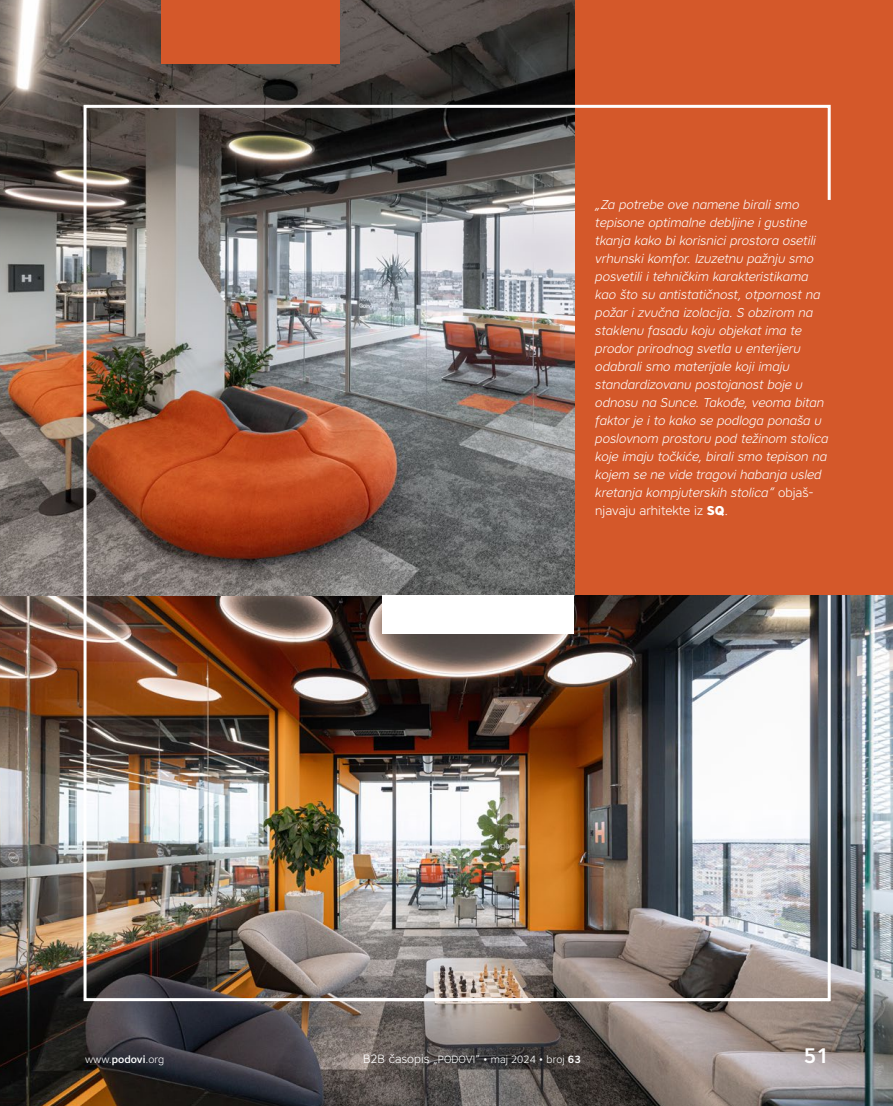
<style>
.page{position:relative;width:893px;height:1106px;background:#fff}
.page>*{position:absolute;margin:0;border:0;box-sizing:border-box;transform-origin:0 0}
.t1{font:500 21px "Core Sans A55";color:#fff}
.t2{font:italic 300 12.75px/18px "Core Sans A35";color:#fff}
.t3{font:300 10.5px "Core Sans A35";color:#fff}
.s1{font-style:normal}
.s2{font-family:"Core Sans A75";font-weight:800;font-style:normal}
.s3{font-family:"Core Sans A55";font-weight:500}
.s4{font-size:12px}
</style>
<div class="page">
<div style="left:574px;top:0;width:319px;height:595px;background:#d4582a"></div>
<img style="left:0;top:595px;width:893px;height:511px">
<img style="left:0;top:0;width:574px;height:595px">
<div style="left:161px;top:0;width:178px;height:64px;background:#d4582a"></div>
<img style="left:82px;top:103px;width:750px;height:899px">
<p class="t2" style="left:595px;top:195px;width:235px">„Za potrebe ove namene birali smo tepisone optimalne debljine i gustine tkanja kako bi korisnici prostora osetili vrhunski komfor. Izuzetnu pažnju smo posvetili i tehničkim karakteristikama kao što su antistatičnost, otpornost na požar i zvučna izolacija. S obzirom na staklenu fasadu koju objekat ima te prodor prirodnog svetla u enterijeru odabrali smo materijale koji imaju standardizovanu postojanost boje u odnosu na Sunce. Takođe, veoma bitan faktor je i to kako se podloga ponaša u poslovnom prostoru pod težinom stolica koje imaju točkiće, birali smo tepison na kojem se ne vide tragovi habanja usled kretanja kompjuterskih stolica“ <span class="s1">objaš&shy;njavaju arhitekte iz</span> <span class="s2">SQ</span><span class="s1">.</span></p>
<p class="t3" style="left:85px;top:1053px;width:81px">www.<span class="s3">podovi</span>.org</p>
<p class="t3" style="left:363px;top:1053px;width:219px"><span class="s4">B2B časopis</span> „PODOVI” • maj 2024 • broj <span class="s3">63</span></p>
<h1 class="t1" style="left:803px;top:1042px;width:27px">51</h1>
</div>
